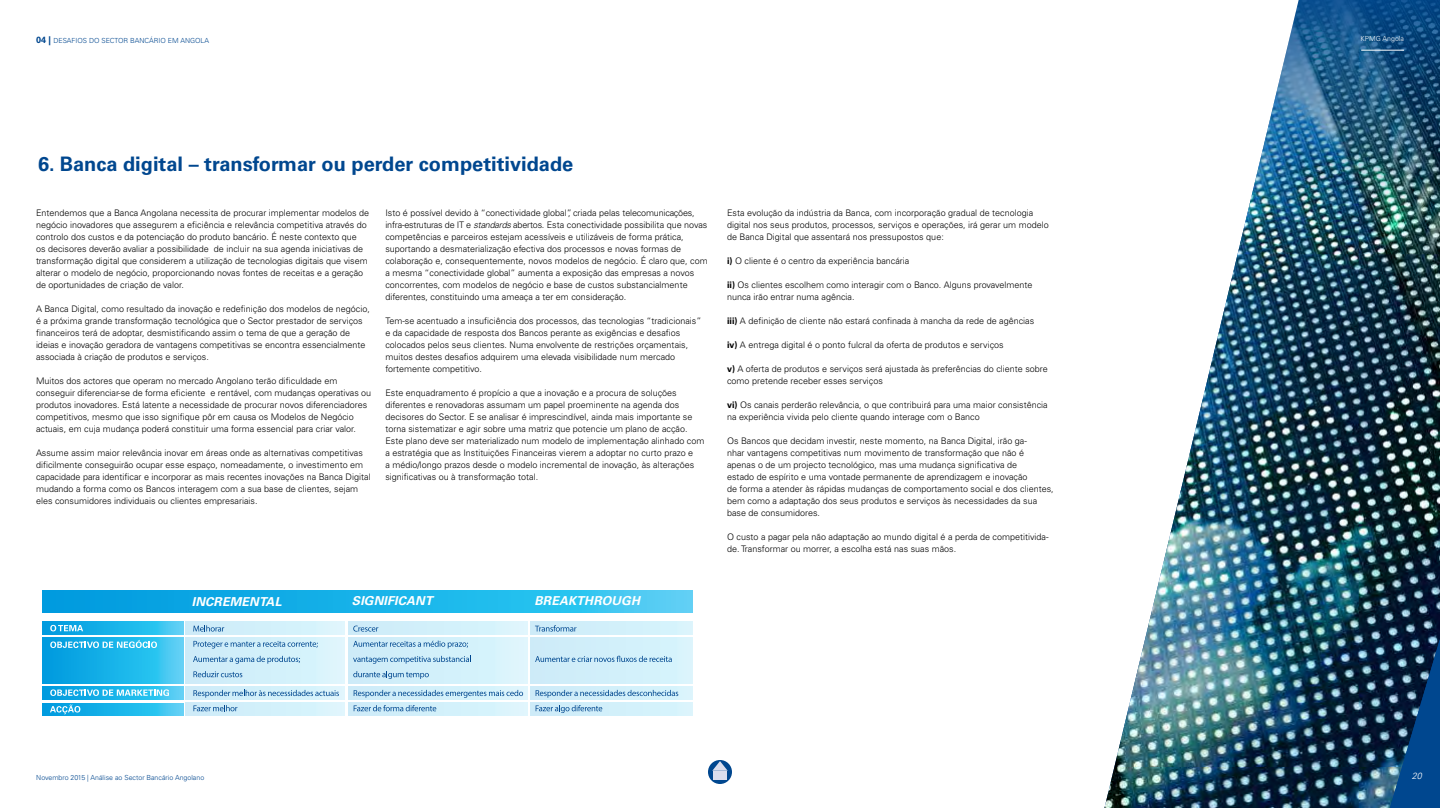
<style>
.page{position:relative;width:1440px;height:808px;background:#fff}
.page>*{position:absolute;margin:0;border:0;box-sizing:border-box;transform-origin:0 0}
.t1{font:700 20px "Univers LT Std";color:#00478f}
.t2{font:italic 700 12.3px "Univers LT Std";letter-spacing:.015em;color:#fff}
.t3{font:300 9px/12px "Univers LT Std";color:#000}
.t4{font:italic 300 9px "Univers LT Std";color:#fff}
.t5{font:300 7px "Univers LT Std";color:#00478f}
.t6{font:300 7px "Univers LT Std";color:#fff}
.s1{font-weight:700;font-size:9px}
.s2{font-style:italic}
.s3{font-weight:700}
</style>
<div class="page">
<img style="left:1104px;top:0;width:336px;height:808px">
<div style="left:708px;top:760px;width:24px;height:24px;background:#00478f;border-radius:50%"></div>
<div style="left:713px;top:771px;width:14px;height:9px;background:#dbdeed"></div>
<svg style="left:712px;top:761px;width:16px;height:10px"></svg>
<svg style="left:1390px;top:640px;width:50px;height:168px;background:#114273"></svg>
<hr style="left:1361px;top:50px;width:43px;height:1px;background:#fff">
<svg style="left:42px;top:590px;width:651px;height:23px;background:#1cb3e9"></svg>
<div style="left:186px;top:622px;width:159px;height:13px;background:#d3f1fb"></div>
<div style="left:186px;top:638px;width:159px;height:45px;background:linear-gradient(to right,#cbeaf8,#dbf6fd)"></div>
<svg style="left:186px;top:686px;width:159px;height:13px"></svg>
<svg style="left:186px;top:703px;width:159px;height:13px;background:#d3f0fa"></svg>
<div style="left:348px;top:622px;width:179px;height:13px;background:#d3f1fb"></div>
<div style="left:348px;top:638px;width:179px;height:45px;background:#d4f2fb"></div>
<svg style="left:348px;top:686px;width:179px;height:13px"></svg>
<svg style="left:348px;top:703px;width:179px;height:13px;background:#d2eff9"></svg>
<svg style="left:42px;top:622px;width:142px;height:13px;background:#21b6ea"></svg>
<svg style="left:42px;top:638px;width:142px;height:45px;background:#20b4e9"></svg>
<svg style="left:42px;top:686px;width:142px;height:13px"></svg>
<svg style="left:42px;top:703px;width:142px;height:13px;background:#22b7ea"></svg>
<svg style="left:50px;top:625px;width:33px;height:6px"></svg>
<svg style="left:50px;top:640px;width:107px;height:8px"></svg>
<svg style="left:193px;top:625px;width:31px;height:7px"></svg>
<svg style="left:193px;top:641px;width:125px;height:8px"></svg>
<svg style="left:193px;top:656px;width:107px;height:8px"></svg>
<svg style="left:193px;top:671px;width:49px;height:6px"></svg>
<svg style="left:193px;top:690px;width:146px;height:8px"></svg>
<svg style="left:193px;top:705px;width:44px;height:6px"></svg>
<svg style="left:353px;top:626px;width:25px;height:6px"></svg>
<svg style="left:353px;top:641px;width:115px;height:7px"></svg>
<svg style="left:353px;top:656px;width:118px;height:8px"></svg>
<svg style="left:353px;top:671px;width:76px;height:8px"></svg>
<svg style="left:354px;top:690px;width:169px;height:8px"></svg>
<svg style="left:354px;top:705px;width:82px;height:6px"></svg>
<div style="left:530px;top:622px;width:163px;height:13px;background:#d2f0fa"></div>
<div style="left:530px;top:638px;width:163px;height:45px;background:#d2f0fa"></div>
<div style="left:530px;top:686px;width:163px;height:13px;background:#d2f0fa"></div>
<div style="left:530px;top:703px;width:163px;height:13px;background:#d3f1fb"></div>
<svg style="left:535px;top:625px;width:41px;height:7px"></svg>
<svg style="left:535px;top:656px;width:137px;height:6px"></svg>
<svg style="left:536px;top:690px;width:142px;height:8px"></svg>
<svg style="left:536px;top:705px;width:66px;height:8px"></svg>
<svg style="left:50px;top:689px;width:119px;height:7px"></svg>
<svg style="left:50px;top:705px;width:30px;height:9px"></svg>
<p class="t5" style="left:36px;top:36px;width:175px"><span class="s1">04 |</span> DESAFIOS DO SECTOR BANCÁRIO EM ANGOLA</p>
<h1 class="t1" style="left:38px;top:152px;width:537px">6. Banca digital – transformar ou perder competitividade</h1>
<p class="t3" style="left:36px;top:207px;width:335px">Entendemos que a Banca Angolana necessita de procurar implementar modelos de negócio inovadores que assegurem a eficiência e relevância competitiva através do controlo dos custos e da potenciação do produto bancário. É neste contexto que<br>os decisores deverão avaliar a possibilidade de incluir na sua agenda iniciativas de transformação digital que considerem a utilização de tecnologias digitais que visem alterar o modelo de negócio, proporcionando novas fontes de receitas e a geração de oportunidades de criação de valor.</p>
<p class="t3" style="left:36px;top:303px;width:335px">A Banca Digital, como resultado da inovação e redefinição dos modelos de negócio, é a próxima grande transformação tecnológica que o Sector prestador de serviços financeiros terá de adoptar, desmistificando assim o tema de que a geração de ideias e inovação geradora de vantagens competitivas se encontra essencialmente associada à criação de produtos e serviços.</p>
<p class="t3" style="left:36px;top:375px;width:337px">Muitos dos actores que operam no mercado Angolano terão dificuldade em conseguir diferenciar-se de forma eficiente e rentável, com mudanças operativas ou produtos inovadores. Está latente a necessidade de procurar novos diferenciadores competitivos, mesmo que isso signifique pôr em causa os Modelos de Negócio actuais, em cuja mudança poderá constituir uma forma essencial para criar valor.</p>
<p class="t3" style="left:36px;top:447px;width:336px">Assume assim maior relevância inovar em áreas onde as alternativas competitivas dificilmente conseguirão ocupar esse espaço, nomeadamente, o investimento em capacidade para identificar e incorporar as mais recentes inovações na Banca Digital mudando a forma como os Bancos interagem com a sua base de clientes, sejam eles consumidores individuais ou clientes empresariais.</p>
<p class="t3" style="left:385px;top:207px;width:324px">Isto é possível devido à “conectividade global”, criada pelas telecomunicações, infra-estruturas de IT e <span class="s2">standards</span> abertos. Esta conectividade possibilita que novas competências e parceiros estejam acessíveis e utilizáveis de forma prática, suportando a desmaterialização efectiva dos processos e novas formas de colaboração e, consequentemente, novos modelos de negócio. É claro que, com a mesma “conectividade global” aumenta a exposição das empresas a novos concorrentes, com modelos de negócio e base de custos substancialmente diferentes, constituindo uma ameaça a ter em consideração.</p>
<p class="t3" style="left:385px;top:315px;width:317px">Tem-se acentuado a insuficiência dos processos, das tecnologias “tradicionais” e da capacidade de resposta dos Bancos perante as exigências e desafios colocados pelos seus clientes. Numa envolvente de restrições orçamentais, muitos destes desafios adquirem uma elevada visibilidade num mercado fortemente competitivo.</p>
<p class="t3" style="left:385px;top:387px;width:320px">Este enquadramento é propício a que a inovação e a procura de soluções diferentes e renovadoras assumam um papel proeminente na agenda dos decisores do Sector. E se analisar é imprescindível, ainda mais importante se torna sistematizar e agir sobre uma matriz que potencie um plano de acção.<br>Este plano deve ser materializado num modelo de implementação alinhado com a estratégia que as Instituições Financeiras vierem a adoptar no curto prazo e<br>a médio/longo prazos desde o modelo incremental de inovação, às alterações significativas ou à transformação total.</p>
<h2 class="t2" style="left:192px;top:594px;width:91px">INCREMENTAL</h2>
<h2 class="t2" style="left:352px;top:594px;width:82px">SIGNIFICANT</h2>
<h2 class="t2" style="left:535px;top:594px;width:107px">BREAKTHROUGH</h2>
<p class="t3" style="left:727px;top:207px;width:323px">Esta evolução da indústria da Banca, com incorporação gradual de tecnologia digital nos seus produtos, processos, serviços e operações, irá gerar um modelo de Banca Digital que assentará nos pressupostos que:</p>
<p class="t3" style="left:727px;top:255px;width:184px"><span class="s3">i)</span> O cliente é o centro da experiência bancária</p>
<p class="t3" style="left:727px;top:279px;width:307px"><span class="s3">ii)</span> Os clientes escolhem como interagir com o Banco. Alguns provavelmente nunca irão entrar numa agência.</p>
<p class="t3" style="left:727px;top:315px;width:309px"><span class="s3">iii)</span> A definição de cliente não estará confinada à mancha da rede de agências</p>
<p class="t3" style="left:727px;top:339px;width:278px"><span class="s3">iv)</span> A entrega digital é o ponto fulcral da oferta de produtos e serviços</p>
<p class="t3" style="left:727px;top:363px;width:322px"><span class="s3">v)</span> A oferta de produtos e serviços será ajustada às preferências do cliente sobre como pretende receber esses serviços</p>
<p class="t3" style="left:727px;top:399px;width:322px"><span class="s3">vi)</span> Os canais perderão relevância, o que contribuirá para uma maior consistência na experiência vivida pelo cliente quando interage com o Banco</p>
<p class="t3" style="left:727px;top:435px;width:328px">Os Bancos que decidam investir, neste momento, na Banca Digital, irão ga-<br>nhar vantagens competitivas num movimento de transformação que não é apenas o de um projecto tecnológico, mas uma mudança significativa de<br>estado de espírito e uma vontade permanente de aprendizagem e inovação<br>de forma a atender às rápidas mudanças de comportamento social e dos clientes, bem como a adaptação dos seus produtos e serviços às necessidades da sua base de consumidores.</p>
<p class="t3" style="left:727px;top:531px;width:323px">O custo a pagar pela não adaptação ao mundo digital é a perda de competitivida&shy;de. Transformar ou morrer, a escolha está nas suas mãos.</p>
<p class="t6" style="left:1361px;top:34px;width:45px">KPMG Angola</p>
<p class="t5" style="left:36px;top:773px;width:169px">Novembro 2015 | Análise ao Sector Bancário Angolano</p>
<p class="t4" style="left:1412px;top:770px;width:12px">20</p>
</div>
